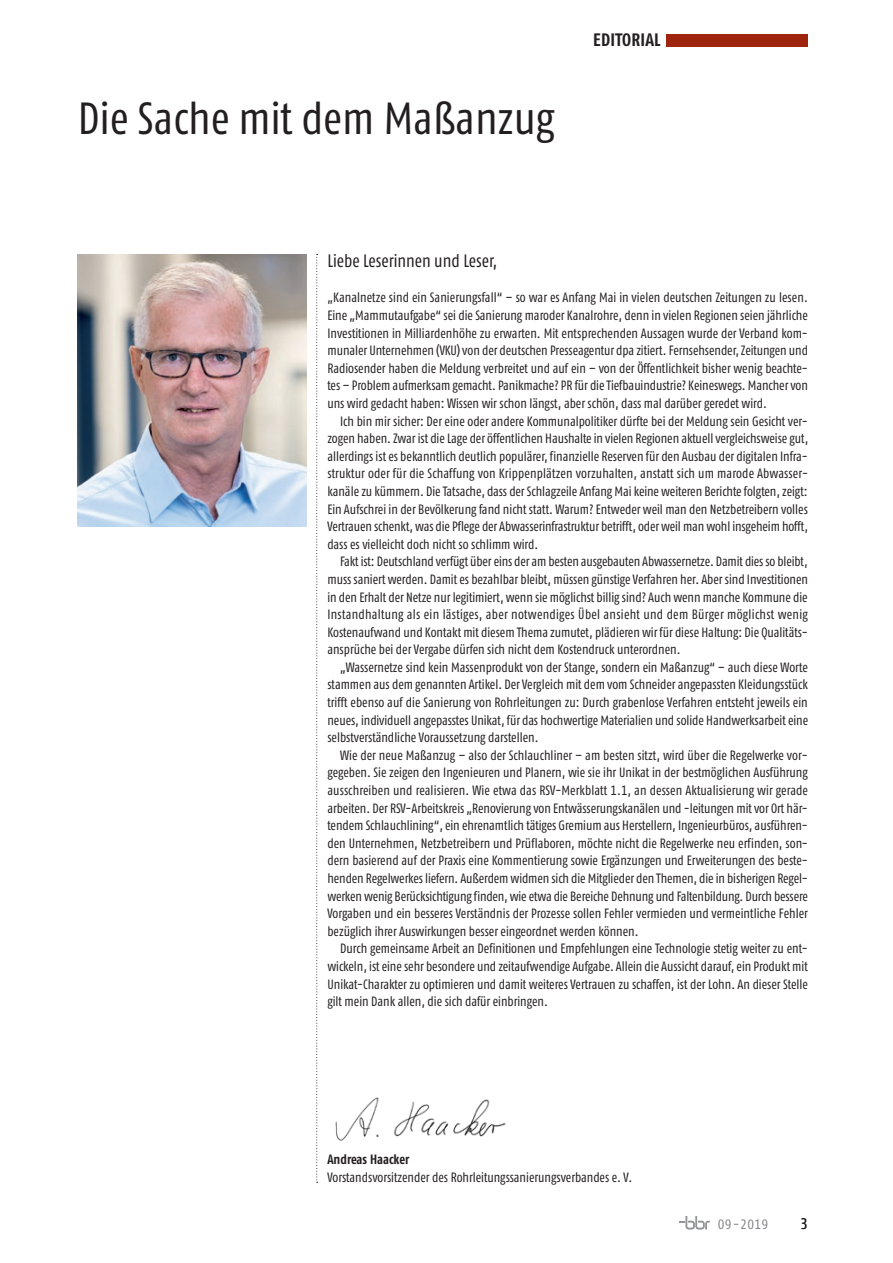
<style>
.page{position:relative;width:893px;height:1263px;background:#fff}
.page>*{position:absolute;margin:0;border:0;box-sizing:border-box;transform-origin:0 0}
.t1{font:condensed 45px "Fago OT";letter-spacing:-.005em;color:#231f20}
.t2{font:condensed 18px "Fago OT";color:#231f20;scale:.96 1}
.t3{font:700 condensed 18px "Fago OT";letter-spacing:.01em;color:#231f20}
.t4{font:condensed 15.3px "Fago OT";color:#231f20}
.t5{font:condensed 13.5px/17.5px "Fago OT";color:#231f20;text-align:justify;scale:.96 1}
.t6{font:700 condensed 13.5px "Fago OT";letter-spacing:-.005em;color:#231f20;scale:.96 1}
.t7{font:condensed 13.5px "Fago OT";letter-spacing:.03em;color:#808285}
</style>
<div class="page">
<div style="left:666px;top:34px;width:142px;height:12px;background:#9e240d"></div>
<svg style="left:316px;top:254px;width:2px;height:929px"></svg>
<svg style="left:679px;top:1216px;width:31px;height:13px"></svg>
<img style="left:77px;top:254px;width:229px;height:272px">
<img style="left:335px;top:1097px;width:171px;height:44px">
<h1 class="t1" style="left:78px;top:91px;width:479px">Die Sache mit dem Maßanzug</h1>
<h2 class="t3" style="left:593px;top:29px;width:69px">EDITORIAL</h2>
<h2 class="t2" style="left:327px;top:250px;width:179px">Liebe Leserinnen und Leser,</h2>
<p class="t5" style="left:327px;top:289px;width:502px">„Kanalnetze sind ein Sanierungsfall“ – so war es Anfang Mai in vielen deutschen Zeitungen zu lesen.<br>Eine „Mammutaufgabe“ sei die Sanierung maroder Kanalrohre, denn in vielen Regionen seien jährliche Investitionen in Milliardenhöhe zu erwarten. Mit entsprechenden Aussagen wurde der Verband kom&shy;munaler Unternehmen (VKU) von der deutschen Presseagentur dpa zitiert. Fernsehsender, Zeitungen und Radiosender haben die Meldung verbreitet und auf ein – von der Öffentlichkeit bisher wenig beachte&shy;tes – Problem aufmerksam gemacht. Panikmache? PR für die Tiefbauindustrie? Keineswegs. Mancher von uns wird gedacht haben: Wissen wir schon längst, aber schön, dass mal darüber geredet wird.</p>
<p class="t5" style="left:327px;top:412px;width:502px;text-indent:13px">Ich bin mir sicher: Der eine oder andere Kommunalpolitiker dürfte bei der Meldung sein Gesicht ver&shy;zogen haben. Zwar ist die Lage der öffentlichen Haushalte in vielen Regionen aktuell vergleichsweise gut, allerdings ist es bekanntlich deutlich populärer, finanzielle Reserven für den Ausbau der digitalen Infra&shy;struktur oder für die Schaffung von Krippenplätzen vorzuhalten, anstatt sich um marode Abwasser&shy;kanäle zu kümmern. Die Tatsache, dass der Schlagzeile Anfang Mai keine weiteren Berichte folgten, zeigt:<br>Ein Aufschrei in der Bevölkerung fand nicht statt. Warum? Entweder weil man den Netzbetreibern volles Vertrauen schenkt, was die Pflege der Abwasserinfrastruktur betrifft, oder weil man wohl insgeheim hofft, dass es vielleicht doch nicht so schlimm wird.</p>
<p class="t5" style="left:327px;top:553px;width:502px;text-indent:13px">Fakt ist: Deutschland verfügt über eins der am besten ausgebauten Abwassernetze. Damit dies so bleibt, muss saniert werden. Damit es bezahlbar bleibt, müssen günstige Verfahren her. Aber sind Investitionen in den Erhalt der Netze nur legitimiert, wenn sie möglichst billig sind? Auch wenn manche Kommune die Instandhaltung als ein lästiges, aber notwendiges Übel ansieht und dem Bürger möglichst wenig Kostenaufwand und Kontakt mit diesem Thema zumutet, plädieren wir für diese Haltung: Die Qualitäts&shy;ansprüche bei der Vergabe dürfen sich nicht dem Kostendruck unterordnen.</p>
<p class="t5" style="left:327px;top:658px;width:502px;text-indent:13px">„Wassernetze sind kein Massenprodukt von der Stange, sondern ein Maßanzug“ – auch diese Worte stammen aus dem genannten Artikel. Der Vergleich mit dem vom Schneider angepassten Kleidungsstück trifft ebenso auf die Sanierung von Rohrleitungen zu: Durch grabenlose Verfahren entsteht jeweils ein neues, individuell angepasstes Unikat, für das hochwertige Materialien und solide Handwerksarbeit eine selbstverständliche Voraussetzung darstellen.</p>
<p class="t5" style="left:327px;top:746px;width:502px;text-indent:13px">Wie der neue Maßanzug – also der Schlauchliner – am besten sitzt, wird über die Regelwerke vor&shy;gegeben. Sie zeigen den Ingenieuren und Planern, wie sie ihr Unikat in der bestmöglichen Ausführung ausschreiben und realisieren. Wie etwa das RSV-Merkblatt 1.1, an dessen Aktualisierung wir gerade arbeiten. Der RSV-Arbeitskreis „Renovierung von Entwässerungskanälen und -leitungen mit vor Ort här&shy;tendem Schlauchlining“, ein ehrenamtlich tätiges Gremium aus Herstellern, Ingenieurbüros, ausführen&shy;den Unternehmen, Netzbetreibern und Prüflaboren, möchte nicht die Regelwerke neu erfinden, son&shy;dern basierend auf der Praxis eine Kommentierung sowie Ergänzungen und Erweiterungen des beste&shy;henden Regelwerkes liefern. Außerdem widmen sich die Mitglieder den Themen, die in bisherigen Regel&shy;werken wenig Berücksichtigung finden, wie etwa die Bereiche Dehnung und Faltenbildung. Durch bessere Vorgaben und ein besseres Verständnis der Prozesse sollen Fehler vermieden und vermeintliche Fehler bezüglich ihrer Auswirkungen besser eingeordnet werden können.</p>
<p class="t5" style="left:327px;top:940px;width:502px;text-indent:13px">Durch gemeinsame Arbeit an Definitionen und Empfehlungen eine Technologie stetig weiter zu ent&shy;wickeln, ist eine sehr besondere und zeitaufwendige Aufgabe. Allein die Aussicht darauf, ein Produkt mit Unikat-Charakter zu optimieren und damit weiteres Vertrauen zu schaffen, ist der Lohn. An dieser Stelle gilt mein Dank allen, die sich dafür einbringen.</p>
<p class="t6" style="left:327px;top:1151px;width:87px">Andreas Haacker</p>
<p class="t5" style="left:327px;top:1168px;width:319px">Vorstandsvorsitzender des Rohrleitungssanierungsverbandes e. V.</p>
<p class="t7" style="left:718px;top:1216px;width:52px">09-2019</p>
<p class="t4" style="left:800px;top:1215px;width:9px">3</p>
</div>
